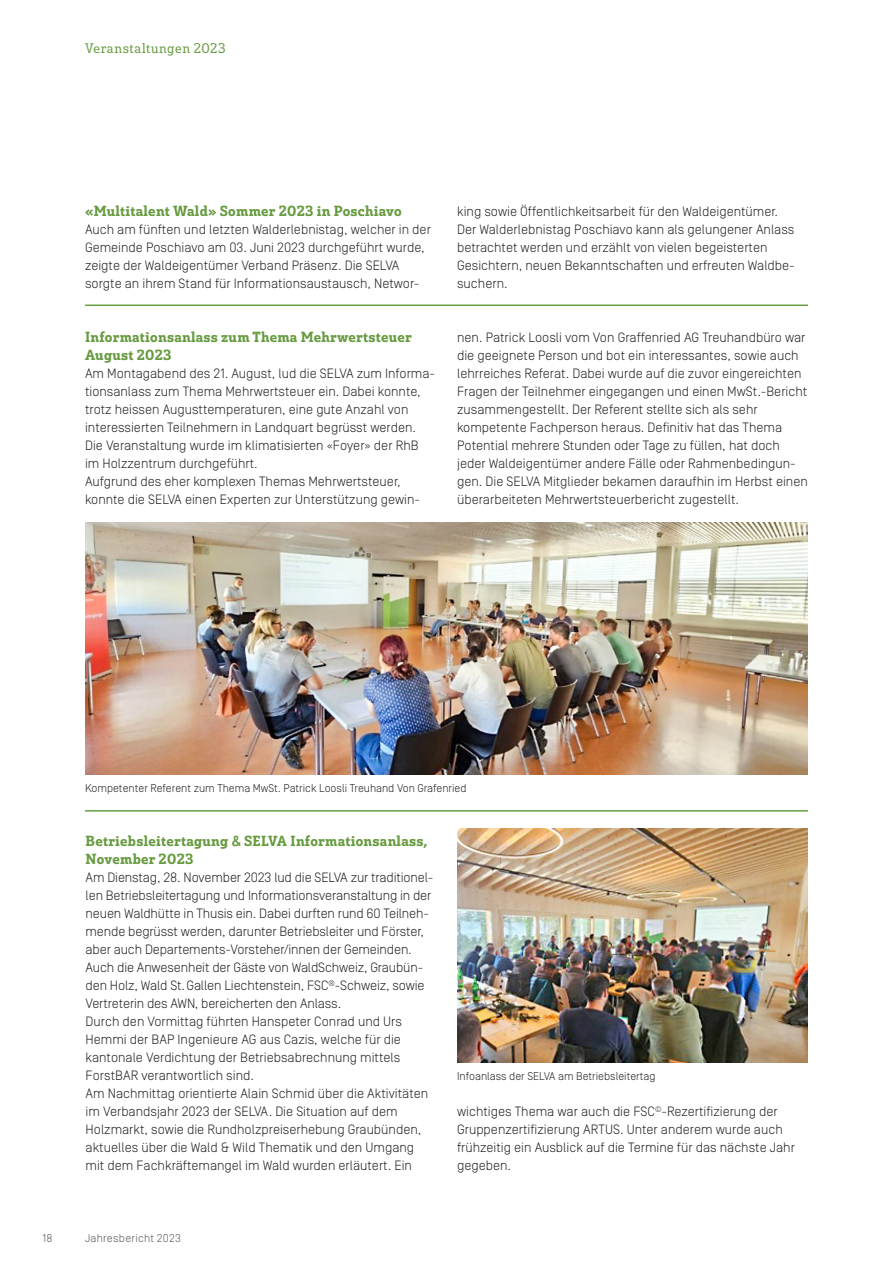
<style>
.page{position:relative;width:893px;height:1263px;background:#fff}
.page>*{position:absolute;margin:0;border:0;box-sizing:border-box;transform-origin:0 0}
.t1{font:14.25px/18px "Solitas Slab Nor Dem";letter-spacing:.02em;color:#679b40}
.t2{font:300 13.5px/18px "Simplon Norm";color:#231f20}
.t3{font:13.5px "Solitas Slab Nor Boo";letter-spacing:.045em;color:#679b40}
.t4{font:300 11.25px "Simplon Norm";color:#231f20}
.t5{font:300 11.25px "Simplon Norm";letter-spacing:.025em;color:#57585a}
</style>
<div class="page">
<hr style="left:85px;top:304px;width:723px;height:2px;background:#679b40">
<hr style="left:85px;top:810px;width:723px;height:1px;background:#679b40">
<img style="left:85px;top:522px;width:723px;height:252px">
<img style="left:457px;top:828px;width:351px;height:234px">
<p class="t3" style="left:85px;top:40px;width:142px">Veranstaltungen 2023</p>
<p class="t1" style="left:85px;top:202px;width:318px">«Multitalent Wald» Sommer 2023 in Poschiavo</p>
<p class="t2" style="left:85px;top:221px;width:347px">Auch am fünften und letzten Walderlebnistag, welcher in der Gemeinde Poschiavo am 03. Juni 2023 durchgeführt wurde, zeigte der Waldeigentümer Verband Präsenz. Die SELVA sorgte an ihrem Stand für Informationsaustausch, Networ-</p>
<p class="t1" style="left:85px;top:328px;width:328px">Informationsanlass zum Thema Mehrwertsteuer<br>August 2023</p>
<p class="t2" style="left:85px;top:365px;width:352px">Am Montagabend des 21. August, lud die SELVA zum Informa&shy;tionsanlass zum Thema Mehrwertsteuer ein. Dabei konnte, trotz heissen Augusttemperaturen, eine gute Anzahl von interessierten Teilnehmern in Landquart begrüsst werden.<br>Die Veranstaltung wurde im klimatisierten «Foyer» der RhB im Holzzentrum durchgeführt.<br>Aufgrund des eher komplexen Themas Mehrwertsteuer, konnte die SELVA einen Experten zur Unterstützung gewin-</p>
<p class="t2" style="left:457px;top:203px;width:339px">king sowie Öffentlichkeitsarbeit für den Waldeigentümer.<br>Der Walderlebnistag Poschiavo kann als gelungener Anlass betrachtet werden und erzählt von vielen begeisterten Gesichtern, neuen Bekanntschaften und erfreuten Waldbe&shy;suchern.</p>
<p class="t2" style="left:457px;top:328px;width:352px">nen. Patrick Loosli vom Von Graffenried AG Treuhandbüro war die geeignete Person und bot ein interessantes, sowie auch lehrreiches Referat. Dabei wurde auf die zuvor eingereichten Fragen der Teilnehmer eingegangen und einen MwSt.-Bericht zusammengestellt. Der Referent stellte sich als sehr kompetente Fachperson heraus. Definitiv hat das Thema Potential mehrere Stunden oder Tage zu füllen, hat doch jeder Waldeigentümer andere Fälle oder Rahmenbedingun&shy;gen. Die SELVA Mitglieder bekamen daraufhin im Herbst einen überarbeiteten Mehrwertsteuerbericht zugestellt.</p>
<p class="t4" style="left:85px;top:782px;width:383px">Kompetenter Referent zum Thema MwSt. Patrick Loosli Treuhand Von Grafenried</p>
<p class="t1" style="left:86px;top:832px;width:343px">Betriebsleitertagung &amp; SELVA Informationsanlass,<br>November 2023</p>
<p class="t2" style="left:86px;top:869px;width:349px">Am Dienstag, 28. November 2023 lud die SELVA zur traditionel&shy;len Betriebsleitertagung und Informationsveranstaltung in der neuen Waldhütte in Thusis ein. Dabei durften rund 60 Teilneh&shy;mende begrüsst werden, darunter Betriebsleiter und Förster, aber auch Departements-Vorsteher/innen der Gemeinden.<br>Auch die Anwesenheit der Gäste von WaldSchweiz, Graubün&shy;den Holz, Wald St.Gallen Liechtenstein, FSC<sup>®</sup>-Schweiz, sowie Vertreterin des AWN, bereicherten den Anlass.<br>Durch den Vormittag führten Hanspeter Conrad und Urs Hemmi der BAP Ingenieure AG aus Cazis, welche für die kantonale Verdichtung der Betriebsabrechnung mittels ForstBAR verantwortlich sind.<br>Am Nachmittag orientierte Alain Schmid über die Aktivitäten im Verbandsjahr 2023 der SELVA. Die Situation auf dem Holzmarkt, sowie die Rundholzpreiserhebung Graubünden, aktuelles über die Wald &amp; Wild Thematik und den Umgang mit dem Fachkräftemangel im Wald wurden erläutert. Ein</p>
<p class="t5" style="left:43px;top:1232px;width:11px">18</p>
<p class="t5" style="left:85px;top:1232px;width:97px">Jahresbericht 2023</p>
<p class="t4" style="left:457px;top:1070px;width:200px">Infoanlass der SELVA am Betriebsleitertag</p>
<p class="t2" style="left:457px;top:1103px;width:339px">wichtiges Thema war auch die FSC<sup>©</sup>-Rezertifizierung der Gruppenzertifizierung ARTUS. Unter anderem wurde auch frühzeitig ein Ausblick auf die Termine für das nächste Jahr gegeben.</p>
</div>
